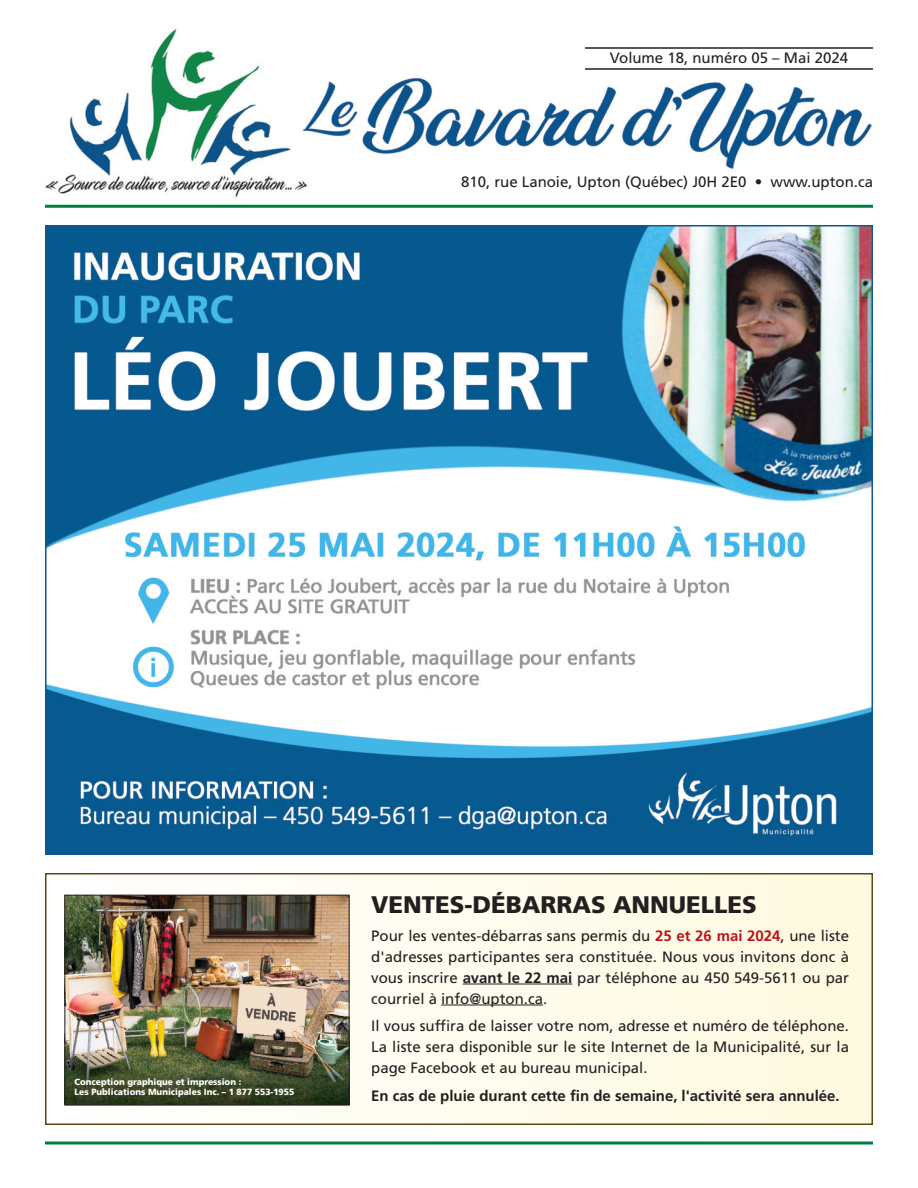
<style>
.page{position:relative;width:918px;height:1188px;background:#fff}
.page>*{position:absolute;margin:0;border:0;box-sizing:border-box;transform-origin:0 0}
.t1{font:900 24px "Frutiger";color:#231f20}
.t2{font:15px/21px "Frutiger";color:#231f20;text-align:justify}
.t3{font:700 15px "Frutiger";color:#231f20}
.t4{font:900 9px/10.5px "Frutiger";color:#fff;scale:.95 1}
.s1{font-weight:700;color:#ba151b}
.s2{font-weight:700}
</style>
<div class="page">
<div style="left:45px;top:873px;width:828px;height:252px;border:2px solid #604712"></div>
<img style="left:66px;top:897px;width:282px;height:207px">
<div style="left:64px;top:895px;width:286px;height:211px;border:1px solid #231f20"></div>
<img style="left:45px;top:28px;width:827px;height:169px">
<hr style="left:45px;top:205px;width:828px;height:3px;background:#007d43">
<hr style="left:45px;top:1142px;width:828px;height:2px;background:#007d43">
<hr style="left:585px;top:47px;width:288px;height:2px;background:#231f20">
<hr style="left:585px;top:68px;width:288px;height:2px;background:#231f20">
<img style="left:48px;top:228px;width:822px;height:624px">
<hr style="left:463px;top:984px;width:109px;height:1px;background:#231f20">
<hr style="left:441px;top:1005px;width:102px;height:1px;background:#231f20">
<p class="t2" style="left:610px;top:48px;width:240px">Volume 18, numéro 05 – Mai 2024</p>
<p class="t2" style="left:461px;top:173px;width:413px">810, rue Lanoie, Upton (Québec) J0H 2E0 • www.upton.ca</p>
<p class="t4" style="left:75px;top:1077px;width:233px">Conception graphique et impression :<br>Les Publications Municipales Inc. – 1 877 553-1955</p>
<h1 class="t1" style="left:371px;top:895px;width:387px">VENTES-DÉBARRAS ANNUELLES</h1>
<p class="t2" style="left:371px;top:926px;width:479px">Pour les ventes-débarras sans permis du <span class="s1">25 et 26 mai 2024</span>, une liste d'adresses participantes sera constituée. Nous vous invitons donc à vous inscrire <span class="s2">avant le 22 mai</span> par téléphone au 450 549-5611 ou par courriel à info@upton.ca.</p>
<p class="t2" style="left:371px;top:1017px;width:479px">Il vous suffira de laisser votre nom, adresse et numéro de téléphone.<br>La liste sera disponible sur le site Internet de la Municipalité, sur la page Facebook et au bureau municipal.</p>
<p class="t3" style="left:371px;top:1090px;width:470px">En cas de pluie durant cette fin de semaine, l'activité sera annulée.</p>
</div>
